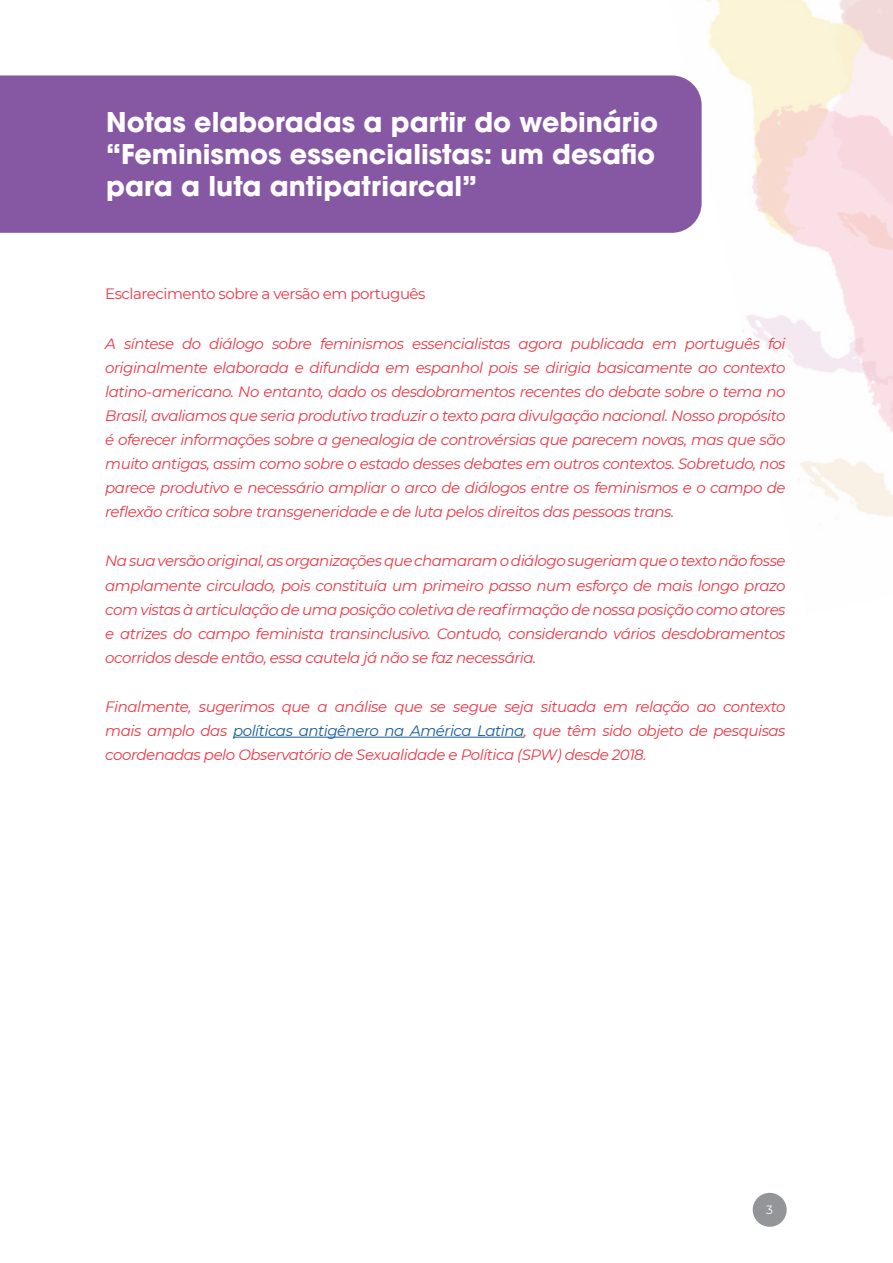
<style>
.page{position:relative;width:893px;height:1263px;background:#fff}
.page>*{position:absolute;margin:0;border:0;box-sizing:border-box;transform-origin:0 0}
.t1{font:700 27px/32.4px "ITC Avant Garde Std";color:#fff;text-align:justify}
.Parágrafo_Principal{font:italic 15px/24px "Montserrat";letter-spacing:-.03em;color:#ee3645;text-align:justify}
.Parágrafo_Principal-2{font:15px "Montserrat";letter-spacing:-.03em;color:#ee3645}
.t2{font:12px "Montserrat";color:#fff}
.s1{color:#175d9e}
</style>
<div class="page">
<div style="left:753px;top:1193px;width:34px;height:34px;background:#939598;border-radius:50%"></div>
<img style="left:705px;top:0;width:188px;height:520px">
<div style="left:0;top:75px;width:702px;height:158px;background:#8658a4"></div>
<hr style="left:233px;top:737px;width:291px;height:1px;background:#175d9e">
<h1 class="t1" style="left:106px;top:105px;width:553px">Notas elaboradas a partir do webinário “Feminismos essencialistas: um desafio para a luta antipatriarcal”</h1>
<p class="Parágrafo_Principal-2" style="left:105px;top:284px;width:322px">Esclarecimento sobre a versão em português</p>
<p class="Parágrafo_Principal" style="left:105px;top:331px;width:682px">A síntese do diálogo sobre feminismos essencialistas agora publicada em português foi originalmente elaborada e difundida em espanhol pois se dirigia basicamente ao contexto latino-americano. No entanto, dado os desdobramentos recentes do debate sobre o tema no Brasil, avaliamos que seria produtivo traduzir o texto para divulgação nacional. Nosso propósito é oferecer informações sobre a genealogia de controvérsias que parecem novas, mas que são muito antigas, assim como sobre o estado desses debates em outros contextos. Sobretudo, nos parece produtivo e necessário ampliar o arco de diálogos entre os feminismos e o campo de reflexão crítica sobre transgeneridade e de luta pelos direitos das pessoas trans.</p>
<p class="Parágrafo_Principal" style="left:105px;top:549px;width:682px">Na sua versão original, as organizações que chamaram o diálogo sugeriam que o texto não fosse amplamente circulado, pois constituía um primeiro passo num esforço de mais longo prazo com vistas à articulação de uma posição coletiva de reafirmação de nossa posição como atores e atrizes do campo feminista transinclusivo. Contudo, considerando vários desdobramentos ocorridos desde então, essa cautela já não se faz necessária.</p>
<p class="Parágrafo_Principal" style="left:105px;top:694px;width:682px">Finalmente, sugerimos que a análise que se segue seja situada em relação ao contexto mais amplo das <span class="s1">políticas antigênero na América Latina</span>, que têm sido objeto de pesquisas coordenadas pelo Observatório de Sexualidade e Política (SPW) desde 2018.</p>
<p class="t2" style="left:766px;top:1201px;width:8px">3</p>
</div>
